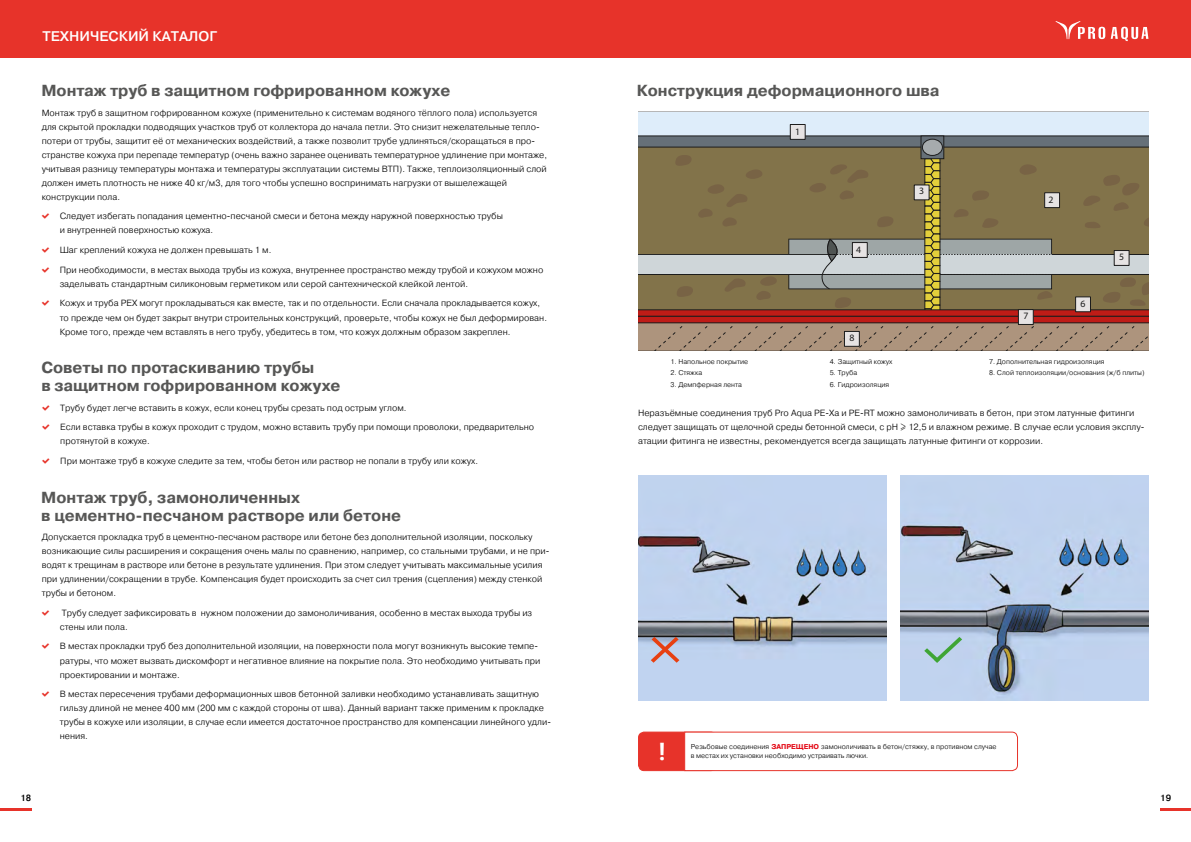
<style>
.page{position:relative;width:1191px;height:842px;background:#fff}
.page>*{position:absolute;margin:0;border:0;box-sizing:border-box;transform-origin:0 0}
.t1{font:700 24px "Roboto";color:#fff}
.t2{font:700 16px/18px "Pragmatica";color:#575756}
.t3{font:500 14px "Pragmatica";color:#fff}
.t4{font:9.8px "Myriad Pro";color:#1c1c1c}
.t5{font:300 9px/14px "Pragmatica";color:#000}
.t6{font:500 9px "Pragmatica";color:#000}
.t7{font:300 7px/9px "Pragmatica";color:#000}
.s1{font-family:"SF Pro Display";font-weight:900;color:#e7332a}
.s2{font-weight:700;color:#e30613}
</style>
<div class="page">
<hr style="left:0;top:808px;width:31px;height:3px;background:#e7332a">
<hr style="left:1160px;top:808px;width:31px;height:3px;background:#e7332a">
<div style="left:0;top:0;width:595px;height:58px;background:#e7332a"></div>
<div style="left:595px;top:0;width:596px;height:58px;background:#e7332a"></div>
<svg style="left:1055px;top:21px;width:93px;height:20px"></svg>
<img style="left:638px;top:475px;width:248px;height:226px">
<svg style="left:651px;top:637px;width:28px;height:26px"></svg>
<img style="left:900px;top:475px;width:248px;height:226px">
<svg style="left:924px;top:637px;width:38px;height:26px"></svg>
<div style="left:638px;top:732px;width:78px;height:39px;background:#e7332a;border-radius:6px"></div>
<div style="left:638px;top:732px;width:79px;height:39px;border:1px solid #e7332a;border-radius:6px"></div>
<svg style="left:683px;top:731px;width:335px;height:41px"></svg>
<div style="left:638px;top:112px;width:510px;height:23px;background:#deedfa"></div>
<svg style="left:638px;top:135px;width:510px;height:12px;background:#606970"></svg>
<div style="left:920px;top:135px;width:24px;height:24px;background:#667078;border:1px solid #1c1c1c"></div>
<svg style="left:678px;top:138px;width:265px;height:16px;background:#6e6e62"></svg>
<svg style="left:638px;top:154px;width:510px;height:197px;background:#917c5f"></svg>
<div style="left:790px;top:124px;width:15px;height:16px;background:#e6e3e3;border:1px solid #1c1c1c"></div>
<div style="left:852px;top:242px;width:15px;height:16px;background:#e6e3e3;border:1px solid #1c1c1c"></div>
<div style="left:913px;top:184px;width:16px;height:16px;background:#e6e3e3;border:1px solid #1c1c1c"></div>
<div style="left:844px;top:331px;width:15px;height:16px;background:#e6e3e3;border:1px solid #1c1c1c"></div>
<div style="left:1044px;top:192px;width:16px;height:16px;background:#e6e3e3;border:1px solid #1c1c1c"></div>
<div style="left:1113px;top:250px;width:16px;height:16px;background:#e6e3e3;border:1px solid #1c1c1c"></div>
<div style="left:1075px;top:296px;width:16px;height:16px;background:#e6e3e3;border:1px solid #1c1c1c"></div>
<div style="left:1018px;top:309px;width:15px;height:16px;background:#e6e3e3;border:1px solid #1c1c1c"></div>
<h3 class="t3" style="left:43px;top:27px;width:176px">ТЕХНИЧЕСКИЙ КАТАЛОГ</h3>
<h2 class="t2" style="left:41px;top:82px;width:410px">Монтаж труб в защитном гофрированном кожухе</h2>
<p class="t5" style="left:42px;top:105px;width:507px">Монтаж труб в защитном гофрированном кожухе (применительно к системам водяного тёплого пола) используется для скрытой прокладки подводящих участков труб от коллектора до начала петли. Это снизит нежелательные тепло&shy;потери от трубы, защитит её от механических воздействий, а также позволит трубе удлиняться/скоращаться в про&shy;странстве кожуха при перепаде температур (очень важно заранее оценивать температурное удлинение при монтаже, учитывая разницу температуры монтажа и температуры эксплуатации системы ВТП). Также, теплоизоляционный слой должен иметь плотность не ниже 40 кг/м3, для того чтобы успешно воспринимать нагрузки от вышележащей конструкции пола.</p>
<p class="t5" style="left:60px;top:209px;width:445px;text-indent:-18px"><span class="s1">✓</span> Следует избегать попадания цементно-песчаной смеси и бетона между наружной поверхностью трубы и внутренней поверхностью кожуха.</p>
<p class="t5" style="left:42px;top:243px;width:231px"><span class="s1">✓</span> Шаг креплений кожуха не должен превышать 1 м.</p>
<p class="t5" style="left:60px;top:263px;width:485px;text-indent:-18px"><span class="s1">✓</span> При необходимости, в местах выхода трубы из кожуха, внутреннее пространство между трубой и кожухом можно заделывать стандартным силиконовым герметиком или серой сантехнической клейкой лентой.</p>
<p class="t5" style="left:60px;top:296px;width:489px;text-indent:-18px"><span class="s1">✓</span> Кожух и труба РЕХ могут прокладываться как вместе, так и по отдельности. Если сначала прокладывается кожух, то прежде чем он будет закрыт внутри строительных конструкций, проверьте, чтобы кожух не был деформирован.<br>Кроме того, прежде чем вставлять в него трубу, убедитесь в том, что кожух должным образом закреплен.</p>
<h2 class="t2" style="left:41px;top:359px;width:301px">Советы по протаскиванию трубы<br>в защитном гофрированном кожухе</h2>
<p class="t5" style="left:42px;top:400px;width:366px"><span class="s1">✓</span> Трубу будет легче вставить в кожух, если конец трубы срезать под острым углом.</p>
<p class="t5" style="left:60px;top:420px;width:475px;text-indent:-18px"><span class="s1">✓</span> Если вставка трубы в кожух проходит с трудом, можно вставить трубу при помощи проволоки, предварительно протянутой в кожухе.</p>
<p class="t5" style="left:42px;top:454px;width:437px"><span class="s1">✓</span> При монтаже труб в кожухе следите за тем, чтобы бетон или раствор не попали в трубу или кожух.</p>
<h2 class="t2" style="left:41px;top:488px;width:361px">Монтаж труб, замоноличенных<br>в цементно-песчаном растворе или бетоне</h2>
<p class="t5" style="left:42px;top:530px;width:509px">Допускается прокладка труб в цементно-песчаном растворе или бетоне без дополнительной изоляции, поскольку возникающие силы расширения и сокращения очень малы по сравнению, например, со стальными трубами, и не при&shy;водят к трещинам в растворе или бетоне в результате удлинения. При этом следует учитывать максимальные усилия при удлинении/сокращении в трубе. Компенсация будет происходить за счет сил трения (сцепления) между стенкой трубы и бетоном.</p>
<p class="t5" style="left:60px;top:605px;width:474px;text-indent:-18px"><span class="s1">✓</span> Трубу следует зафиксировать в нужном положении до замоноличивания, особенно в местах выхода трубы из стены или пола.</p>
<p class="t5" style="left:60px;top:639px;width:482px;text-indent:-18px"><span class="s1">✓</span> В местах прокладки труб без дополнительной изоляции, на поверхности пола могут возникнуть высокие темпе&shy;ратуры, что может вызвать дискомфорт и негативное влияние на покрытие пола. Это необходимо учитывать при проектировании и монтаже.</p>
<p class="t5" style="left:60px;top:687px;width:492px;text-indent:-18px"><span class="s1">✓</span> В местах пересечения трубами деформационных швов бетонной заливки необходимо устанавливать защитную гильзу длиной не менее 400 мм (200 мм с каждой стороны от шва). Данный вариант также применим к прокладке трубы в кожухе или изоляции, в случае если имеется достаточное пространство для компенсации линейного удли&shy;нения.</p>
<h2 class="t2" style="left:637px;top:82px;width:304px">Конструкция деформационного шва</h2>
<p class="t4" style="left:795px;top:125px;width:7px">1</p>
<p class="t4" style="left:856px;top:244px;width:7px">4</p>
<p class="t4" style="left:849px;top:331px;width:7px">8</p>
<p class="t4" style="left:919px;top:185px;width:7px">3</p>
<p class="t4" style="left:1048px;top:194px;width:7px">2</p>
<p class="t4" style="left:1023px;top:309px;width:7px">7</p>
<p class="t4" style="left:1080px;top:298px;width:7px">6</p>
<p class="t4" style="left:1119px;top:250px;width:7px">5</p>
<p class="t7" style="left:830px;top:357px;width:64px">4. Защитный кожух</p>
<p class="t7" style="left:830px;top:368px;width:29px">5. Труба</p>
<p class="t7" style="left:830px;top:379px;width:61px">6. Гидроизоляция</p>
<p class="t7" style="left:989px;top:357px;width:117px">7. Дополнительная гидроизоляция</p>
<p class="t7" style="left:989px;top:368px;width:157px">8. Слой теплоизоляции/основания (ж/б плиты)</p>
<p class="t5" style="left:638px;top:406px;width:508px">Неразъёмные соединения труб Pro Aqua PE-Xa и PE-RT можно замоноличивать в бетон, при этом латунные фитинги следует защищать от щелочной среды бетонной смеси, с pH ≥ 12,5 и влажном режиме. В случае если условия эксплу&shy;атации фитинга не известны, рекомендуется всегда защищать латунные фитинги от коррозии.</p>
<p class="t7" style="left:670px;top:357px;width:79px">1. Напольное покрытие</p>
<p class="t7" style="left:670px;top:368px;width:33px">2. Стяжка</p>
<p class="t7" style="left:670px;top:379px;width:73px">3. Демпферная лента</p>
<h1 class="t1" style="left:658px;top:734px;width:8px">!</h1>
<p class="t7" style="left:691px;top:742px;width:307px">Резьбовые соединения <span class="s2">ЗАПРЕЩЕНО</span> замоноличивать в бетон/стяжку, в противном случае в местах их установки необходимо устраивать лючки.</p>
<p class="t6" style="left:20px;top:792px;width:12px">18</p>
<p class="t6" style="left:1160px;top:792px;width:12px">19</p>
</div>
